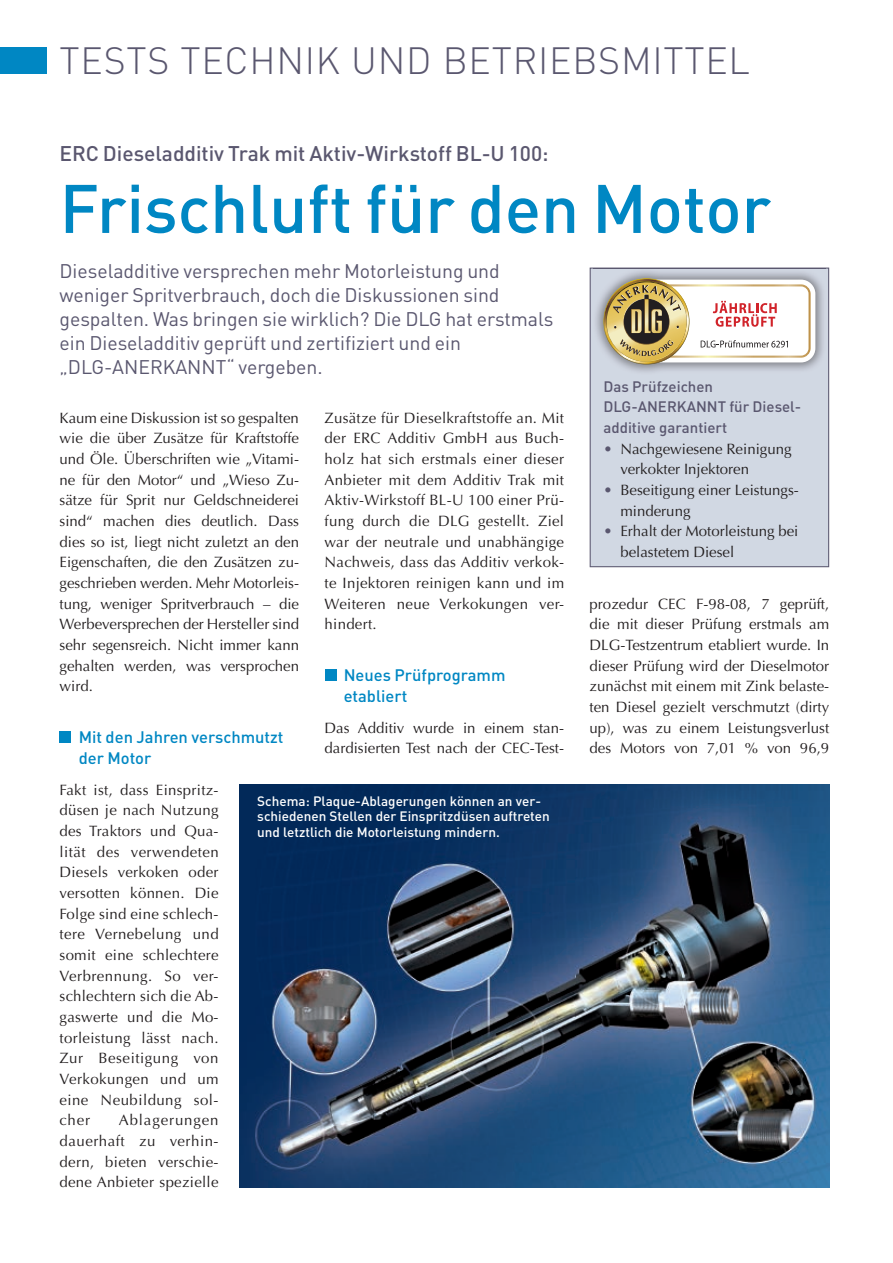
<style>
.page{position:relative;width:893px;height:1263px;background:#fff}
.page>*{position:absolute;margin:0;border:0;box-sizing:border-box;transform-origin:0 0}
.t1{font:500 67.5px "DIN";color:#0087c3}
.t2{font:300 37.5px "DIN";letter-spacing:.02em;color:#5a576f}
.t3{font:500 21px "DIN";color:#5a576f}
.t4{font:19.5px/24px "DIN";letter-spacing:-.005em;color:#5a576f}
.t5{font:500 16.5px/20.7px "DIN";color:#0087c3}
.t6{font:15px/20.7px "Optima";color:#231f20;text-align:justify}
.t7{font:500 15px/20.7px "DIN";color:#5a576f}
.t8{font:500 13.5px/15.8px "DIN";color:#fff}
.s1{color:#5a576f}
</style>
<div class="page">
<div style="left:0;top:47px;width:47px;height:27px;background:#0087c3"></div>
<div style="left:60px;top:731px;width:11px;height:12px;background:#0087c3"></div>
<div style="left:325px;top:669px;width:11px;height:12px;background:#0087c3"></div>
<div style="left:590px;top:268px;width:239px;height:299px;background:#d1d8e3"></div>
<img style="left:593px;top:268px;width:233px;height:107px">
<svg style="left:603px;top:277px;width:208px;height:89px"></svg>
<img style="left:240px;top:784px;width:589px;height:403px">
<h2 class="t2" style="left:60px;top:37px;width:692px">TESTS TECHNIK UND BETRIEBSMITTEL</h2>
<h3 class="t3" style="left:60px;top:140px;width:490px">ERC Dieseladditiv Trak mit Aktiv-Wirkstoff BL-U 100:</h3>
<h1 class="t1" style="left:60px;top:165px;width:713px">Frischluft für den Motor</h1>
<p class="t4" style="left:60px;top:259px;width:496px">Dieseladditive versprechen mehr Motorleistung und weniger Spritverbrauch, doch die Diskussionen sind gespalten. Was bringen sie wirklich? Die DLG hat erstmals ein Dieseladditiv geprüft und zertifiziert und ein „DLG-ANERKANNT“ vergeben.</p>
<p class="t6" style="left:60px;top:407px;width:241px">Kaum eine Diskussion ist so gespalten wie die über Zusätze für Kraftstoffe und Öle. Überschriften wie „Vitami&shy;ne für den Motor“ und „Wieso Zu&shy;sätze für Sprit nur Geldschneiderei sind“ machen dies deutlich. Dass dies so ist, liegt nicht zuletzt an den Eigenschaften, die den Zusätzen zu&shy;geschrieben werden. Mehr Motorleis&shy;tung, weniger Spritverbrauch – die Werbeversprechen der Hersteller sind sehr segensreich. Nicht immer kann gehalten werden, was versprochen wird.</p>
<p class="t5" style="left:79px;top:726px;width:206px">Mit den Jahren verschmutzt der Motor</p>
<p class="t6" style="left:60px;top:779px;width:161px">Fakt ist, dass Einspritz&shy;düsen je nach Nutzung des Traktors und Qua&shy;lität des verwendeten Diesels verkoken oder versotten können. Die Folge sind eine schlech&shy;tere Vernebelung und somit eine schlechtere Verbrennung. So ver&shy;schlechtern sich die Ab&shy;gaswerte und die Mo&shy;torleistung lässt nach.<br>Zur Beseitigung von Verkokungen und um eine Neubildung sol&shy;cher</p>
<p class="t7" style="left:603px;top:375px;width:199px">Das Prüfzeichen<br>DLG-ANERKANNT für Diesel&shy;additive garantiert</p>
<p class="t6" style="left:620px;top:438px;width:173px;text-indent:-17px"><span class="s1">•</span> Nachgewiesene Reinigung verkokter Injektoren</p>
<p class="t6" style="left:620px;top:480px;width:180px;text-indent:-17px"><span class="s1">•</span> Beseitigung einer Leistungs&shy;minderung</p>
<p class="t6" style="left:620px;top:521px;width:179px;text-indent:-17px"><span class="s1">•</span> Erhalt der Motorleistung bei belastetem Diesel</p>
<p class="t6" style="left:325px;top:407px;width:241px">Zusätze für Dieselkraftstoffe an. Mit der ERC Additiv GmbH aus Buch&shy;holz hat sich erstmals einer dieser Anbieter mit dem Additiv Trak mit Aktiv-Wirkstoff BL-U 100 einer Prü&shy;fung durch die DLG gestellt. Ziel war der neutrale und unabhängige Nachweis, dass das Additiv verkok&shy;te Injektoren reinigen kann und im Weiteren neue Verkokungen ver&shy;hindert.</p>
<p class="t5" style="left:344px;top:664px;width:163px">Neues Prüfprogramm etabliert</p>
<p class="t6" style="left:325px;top:717px;width:241px">Das Additiv wurde in einem stan&shy;dardisierten Test nach der CEC-Test-</p>
<p class="t6" style="left:590px;top:593px;width:241px">prozedur CEC F-98-08, 7 geprüft, die mit dieser Prüfung erstmals am DLG-Testzen trum etabliert wurde. In dieser Prüfung wird der Dieselmotor zunächst mit einem mit Zink belaste&shy;ten Diesel gezielt verschmutzt (dirty up), was zu einem Leistungsverlust des Motors von 7,01 % von 96,9</p>
<p class="t8" style="left:257px;top:792px;width:294px">Schema: Plaque-Ablagerungen können an ver&shy;schiedenen Stellen der Einspritzdüsen auftreten und letztlich die Motorleistung mindern.</p>
<p class="t6" style="left:60px;top:1110px;width:161px;text-indent:59px">Ablagerungen dauerhaft zu verhin&shy;dern, bieten verschie&shy;dene Anbieter spezielle</p>
</div>
